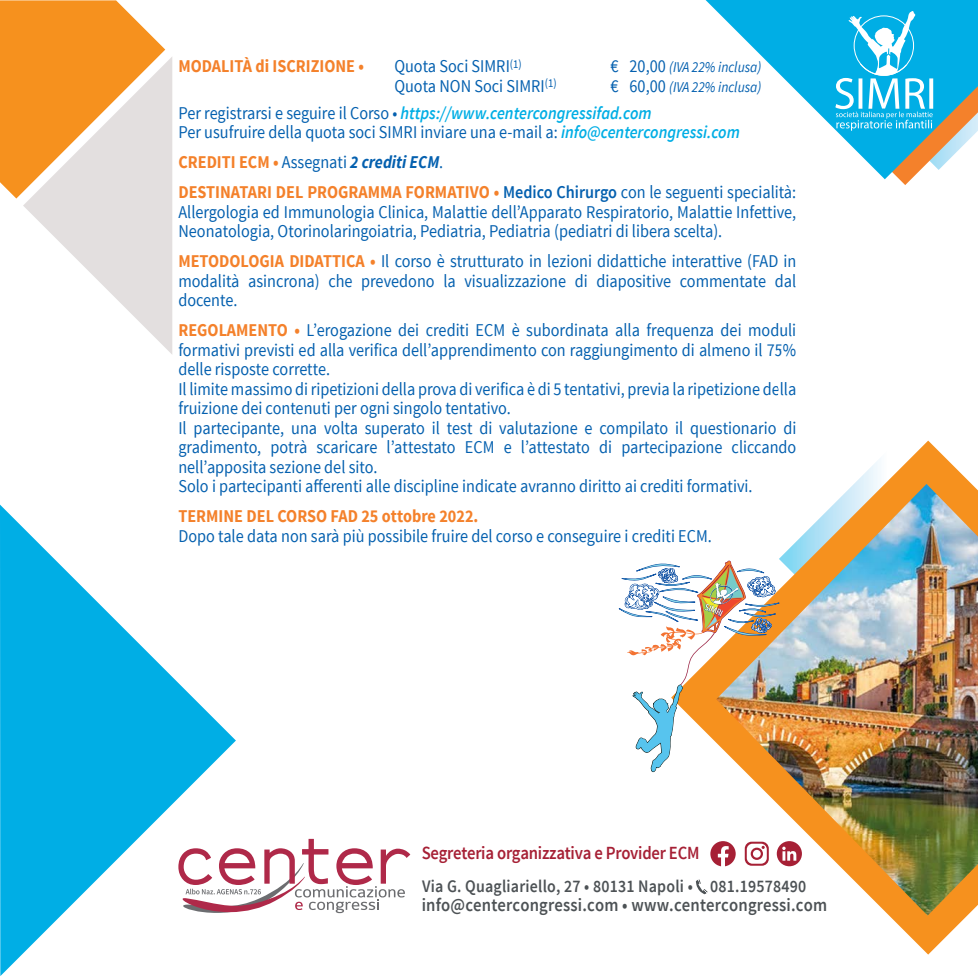
<style>
.page{position:relative;width:978px;height:978px;background:#fff}
.page>*{position:absolute;margin:0;border:0;box-sizing:border-box;transform-origin:0 0}
.t1{font:600 18.6px "Source Sans Pro";letter-spacing:.01em;color:#4d5255;scale:.9 1}
.t2{font:600 18.6px "Source Sans Pro";letter-spacing:-.015em;color:#a62035;scale:.9 1}
.t3{font:18px/19.5px "Source Sans Pro";color:#0460af;scale:.9 1}
.t4{font:700 18px/30px "Source Sans Pro";color:#f4812b;scale:.9 1}
.t5{font:600 17.55px "Source Sans Pro";letter-spacing:.015em;color:#4d5255;scale:.9 1}
.t6{font:italic 15px "Source Sans Pro";color:#0460af;scale:.9 1}
.s1{font-style:normal;font-size:18px}
.s2{font-weight:600;font-style:italic;color:#00aee5}
.s3{font-weight:400;color:#0460af}
.s4{font-style:italic;color:#0460af}
.s5{font-weight:600;color:#0460af}
.s6{font-weight:700;color:#f4812b}
</style>
<div class="page">
<svg style="left:706px;top:0;width:215px;height:179px"></svg>
<svg style="left:0;top:0;width:165px;height:199px;background:#f69d36"></svg>
<svg style="left:23px;top:56px;width:149px;height:298px;fill:#e8dfdf"></svg>
<svg style="left:0;top:505px;width:236px;height:471px;fill:#00aee5"></svg>
<svg style="left:835px;top:0;width:143px;height:170px;background:#48bbdc"></svg>
<svg style="left:695px;top:441px;width:277px;height:514px"></svg>
<img style="left:716px;top:484px;width:262px;height:432px">
<img style="left:618px;top:551px;width:162px;height:221px">
<svg style="left:696px;top:880px;width:12px;height:14px"></svg>
<svg style="left:178px;top:839px;width:232px;height:74px"></svg>
<svg style="left:710px;top:841px;width:26px;height:25px"></svg>
<svg style="left:745px;top:842px;width:24px;height:24px"></svg>
<svg style="left:777px;top:841px;width:25px;height:25px"></svg>
<p class="t4" style="left:178px;top:52px;width:208px">MODALITÀ di ISCRIZIONE •</p>
<p class="t3" style="left:394px;top:57px;width:143px">Quota Soci SIMRI<sup>(1)</sup></p>
<p class="t6" style="left:610px;top:58px;width:169px"><span class="s1">€ 20,00</span> (IVA 22% inclusa)</p>
<p class="t3" style="left:394px;top:76px;width:182px">Quota NON Soci SIMRI<sup>(1)</sup></p>
<p class="t6" style="left:610px;top:77px;width:169px"><span class="s1">€ 60,00</span> (IVA 22% inclusa)</p>
<p class="t3" style="left:178px;top:103px;width:625px">Per registrarsi e seguire il Corso • <span class="s2">https://www.centercongressifad.com<br></span>Per usufruire della quota soci SIMRI inviare una e-mail a: <span class="s2">info@centercongressi.com</span></p>
<p class="t4" style="left:178px;top:148px;width:688px">CREDITI ECM • <span class="s3">Assegnati</span> <span class="s4">2 crediti ECM</span><span class="s3">.<br></span>DESTINATARI DEL PROGRAMMA FORMATIVO • <span class="s5">Medico Chirurgo</span> <span class="s3">con le seguenti specialità:</span></p>
<p class="t3" style="left:178px;top:202px;width:688px">Allergologia ed Immunologia Clinica, Malattie dell’Apparato Respiratorio, Malattie Infettive,<br>Neonatologia, Otorinolaringoiatria, Pediatria, Pediatria (pediatri di libera scelta).</p>
<p class="t3" style="left:178px;top:252px;width:688px;text-align:justify"><span class="s6">METODOLOGIA DIDATTICA •</span> Il corso è strutturato in lezioni didattiche interattive (FAD in modalità asincrona) che prevedono la visualizzazione di diapositive commentate dal docente.</p>
<p class="t3" style="left:178px;top:321px;width:688px"><span class="s6">REGOLAMENTO •</span> L’erogazione dei crediti ECM è subordinata alla frequenza dei moduli formativi previsti ed alla verifica dell’apprendimento con raggiungimento di almeno il 75% delle risposte corrette.<br>Il limite massimo di ripetizioni della prova di verifica è di 5 tentativi, previa la ripetizione della fruizione dei contenuti per ogni singolo tentativo.<br>Il partecipante, una volta superato il test di valutazione e compilato il questionario di gradimento, potrà scaricare l’attestato ECM e l’attestato di partecipazione cliccando nell’apposita sezione del sito.<br>Solo i partecipanti afferenti alle discipline indicate avranno diritto ai crediti formativi.</p>
<p class="t4" style="left:178px;top:502px;width:335px">TERMINE DEL CORSO FAD 25 ottobre 2022.</p>
<p class="t3" style="left:178px;top:526px;width:594px">Dopo tale data non sarà più possibile fruire del corso e conseguire i crediti ECM.</p>
<p class="t2" style="left:422px;top:841px;width:310px">Segreteria organizzativa e Provider ECM</p>
<p class="t1" style="left:422px;top:893px;width:452px">info@centercongressi.com • www.centercongressi.com</p>
<p class="t5" style="left:422px;top:875px;width:429px">Via G. Quagliariello, 27 • 80131 Napoli • 081.19578490</p>
</div>
